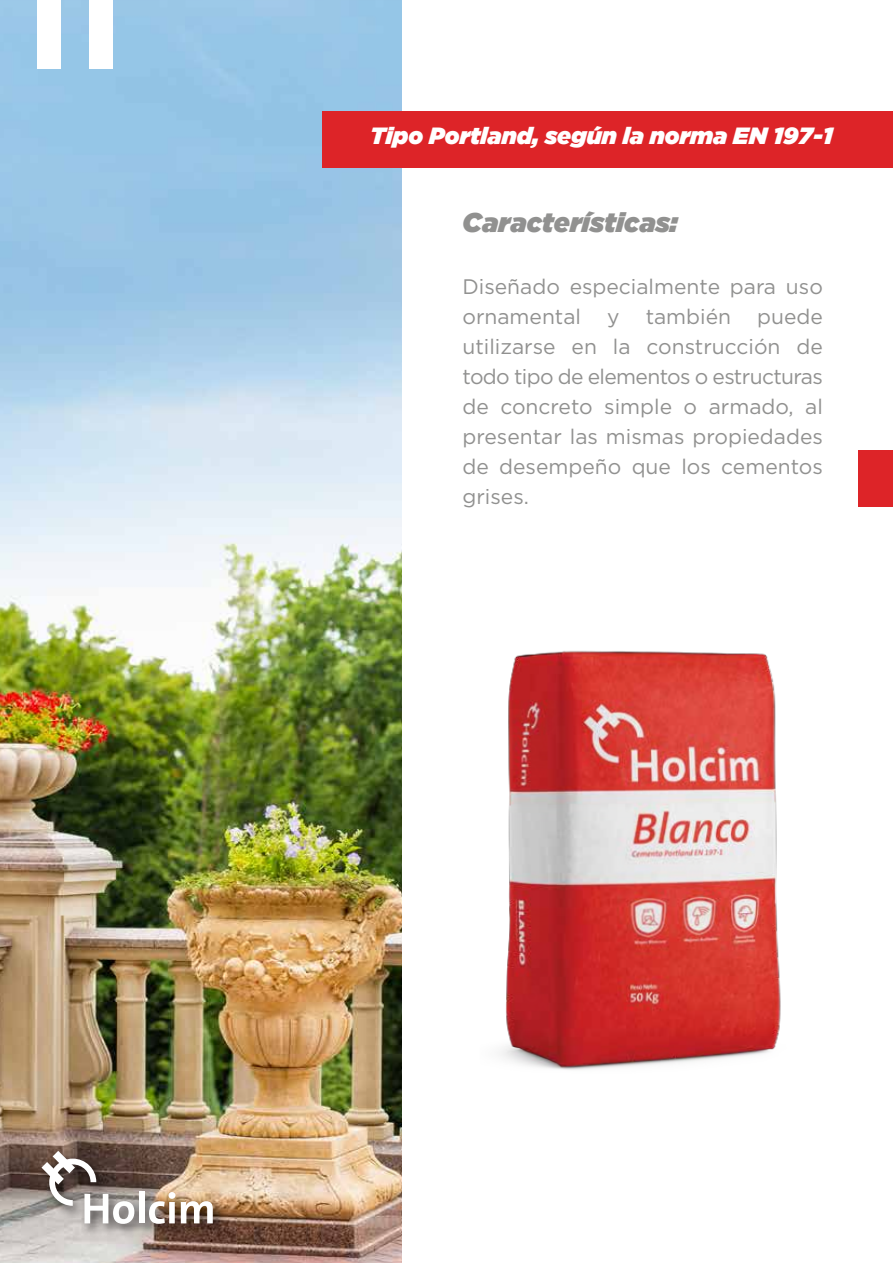
<style>
.page{position:relative;width:893px;height:1263px;background:#fff}
.page>*{position:absolute;margin:0;border:0;box-sizing:border-box;transform-origin:0 0}
.t1{font:italic 27px "Gotham Ultra";color:#919190}
.t2{font:italic 23.4px "Gotham Ultra";color:#fff}
.t3{font:21px/30px "Gotham";color:#919190;text-align:justify}
</style>
<div class="page">
<img style="left:0;top:0;width:402px;height:1263px">
<img style="left:33px;top:1142px;width:197px;height:99px">
<div style="left:139px;top:1191px;width:5px;height:32px;background:#fff"></div>
<svg style="left:149px;top:1192px;width:26px;height:32px"></svg>
<svg style="left:181px;top:1201px;width:32px;height:22px"></svg>
<svg style="left:42px;top:1151px;width:92px;height:73px"></svg>
<div style="left:322px;top:111px;width:571px;height:57px;background:#dd2428"></div>
<div style="left:858px;top:450px;width:35px;height:56px;background:#dd2428"></div>
<img style="left:501px;top:651px;width:280px;height:419px">
<div style="left:38px;top:0;width:23px;height:69px;background:#fff"></div>
<div style="left:89px;top:0;width:24px;height:69px;background:#fff"></div>
<p class="t2" style="left:370px;top:122px;width:464px">Tipo Portland, según la norma EN 197-1</p>
<p class="t1" style="left:462px;top:207px;width:217px">Características:</p>
<p class="t3" style="left:462px;top:271px;width:362px">Diseñado especialmente para uso ornamental y también puede utilizarse en la construcción de todo tipo de elementos o estructuras de concreto simple o armado, al presentar las mismas propiedades de desempeño que los cementos grises.</p>
</div>
